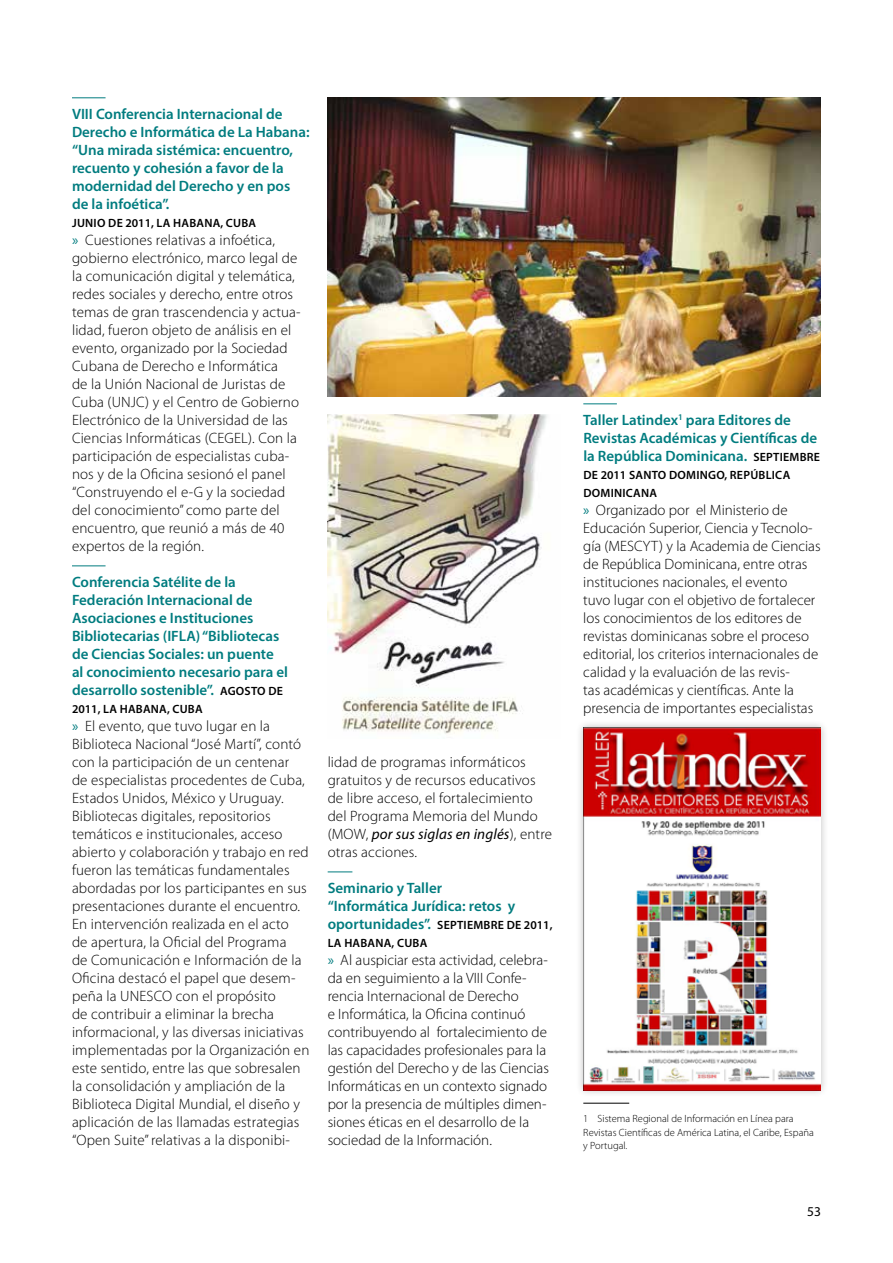
<style>
.page{position:relative;width:893px;height:1263px;background:#fff}
.page>*{position:absolute;margin:0;border:0;box-sizing:border-box;transform-origin:0 0}
.t1{font:300 15px/18px "Myriad Pro";letter-spacing:.01em;color:#000}
.t2{font:600 15px/18px "Myriad Pro";color:#007c7f}
.t3{font:13.5px "Myriad Pro";color:#000}
.t4{font:600 12px/18px "Myriad Pro";letter-spacing:.02em;color:#000}
.t5{font:300 10.5px/13.5px "Myriad Pro";color:#000}
.s1{font-weight:400;color:#007c7f}
.s2{font-size:12px;color:#000}
.s3{font-weight:400;font-style:italic}
.s4{font-size:15px;color:#007c7f}
</style>
<div class="page">
<hr style="left:72px;top:98px;width:34px;height:1px;background:#007c7f">
<hr style="left:72px;top:566px;width:34px;height:1px;background:#007c7f">
<svg style="left:328px;top:872px;width:24px;height:1px"></svg>
<hr style="left:583px;top:404px;width:34px;height:1px;background:#007c7f">
<hr style="left:583px;top:1103px;width:46px;height:1px;background:#000">
<div style="left:575px;top:719px;width:254px;height:379px;background:#000;opacity:.25"></div>
<img style="left:583px;top:728px;width:238px;height:362px">
<img style="left:328px;top:97px;width:493px;height:299px">
<img style="left:328px;top:414px;width:219px;height:320px">
<p class="t2" style="left:72px;top:105px;width:239px">VIII Conferencia Internacional de<br>Derecho e Informática de La Habana: “Una mirada sistémica: encuentro, recuento y cohesión a favor de la modernidad del Derecho y en pos de la infoética”.</p>
<p class="t4" style="left:72px;top:214px;width:186px">junio de 2011, La Habana, Cu ba</p>
<p class="t1" style="left:72px;top:231px;width:230px"><span class="s1">»</span> Cuestiones relativas a infoética, gobierno electrónico, marco legal de la comunicación digital y telemática, redes sociales y derecho, entre otros temas de gran trascendencia y actua&shy;lidad, fueron objeto de análisis en el evento, organizado por la Sociedad Cubana de Derecho e Informática<br>de la Unión Nacional de Juristas de Cuba (UNJC) y el Centro de Gobierno Electrónico de la Universidad de las Ciencias Informáticas (CEGEL). Con la participación de especialistas cuba&shy;nos y de la Oficina sesionó el panel “Construyendo el e-G y la sociedad del conocimiento” como parte del encuentro, que reunió a más de 40 expertos de la región.</p>
<p class="t2" style="left:72px;top:573px;width:183px">Conferencia Satélite de la<br>Federación Internacional de<br>Asociaciones e Instituciones<br>Bibliotecarias (IFLA</p>
<p class="t2" style="left:72px;top:627px;width:217px;text-indent:124px">) “Bibliotecas de Ciencias Sociales: un puente al conocimiento necesario para el desarrollo sostenible”. <span class="s2">agosto de</span></p>
<p class="t4" style="left:72px;top:700px;width:132px">2011, La Habana, Cu ba</p>
<p class="t1" style="left:72px;top:717px;width:239px"><span class="s1">»</span> El evento, que tuvo lugar en la Biblioteca Nacional “José Martí”, contó con la participación de un centenar<br>de especialistas procedentes de Cuba, Estados Unidos, México y Uruguay.<br>Bibliotecas digitales, repositorios temáticos e institucionales, acceso abierto y colaboración y trabajo en red fueron las temáticas fundamentales abordadas por los participantes en sus presentaciones durante el encuentro.<br>En intervención realizada en el acto<br>de apertura, la Oficial del Programa<br>de Comunicación e Información de la Oficina destacó el papel que desem&shy;peña la UNESCO con el propósito<br>de contribuir a eliminar la brecha informacional, y las diversas iniciativas implementadas por la Organización en este sentido, entre las que sobresalen la consolidación y ampliación de la Biblioteca Digital Mundial, el diseño y aplicación de las llamadas estrategias “Open Suite” relativas a la disponibi-</p>
<p class="t1" style="left:328px;top:753px;width:226px">lidad de programas informáticos gratuitos y de recursos educativos de libre acceso, el fortalecimiento del Programa Memoria del Mundo (MOW, <span class="s3">por sus siglas en inglés</span>), entre otras acciones.</p>
<p class="t2" style="left:328px;top:879px;width:189px">Seminario y Taller “Informática Jurídica: retos y</p>
<p class="t4" style="left:328px;top:916px;width:226px"><span class="s4">oportunidades”.</span> septiembre de 2011,<br>La Habana, Cu ba</p>
<p class="t1" style="left:328px;top:951px;width:223px"><span class="s1">»</span> Al auspiciar esta actividad, celebra&shy;da en seguimiento a la VIII Confe&shy;rencia Internacional de Derecho<br>e Informática, la Oficina continuó contribuyendo al fortalecimiento de las capacidades profesionales para la gestión del Derecho y de las Ciencias Informáticas en un contexto signado por la presencia de múltiples dimen&shy;siones éticas en el desarrollo de la sociedad de la Información.</p>
<p class="t2" style="left:583px;top:411px;width:238px">Taller Latindex<sup>1</sup> para Editores de<br>Revistas Académicas y Científicas de la República Dominicana. <span class="s2">septiembre</span></p>
<p class="t4" style="left:583px;top:466px;width:208px">de 2011 Santo Domingo, República<br>Dominicana</p>
<p class="t1" style="left:583px;top:501px;width:239px"><span class="s1">»</span> Organizado por el Ministerio de Educación Superior, Ciencia y Tecnolo&shy;gía (MESCYT) y la Academia de Ciencias de República Dominicana, entre otras instituciones nacionales, el evento<br>tuvo lugar con el objetivo de fortalecer los conocimientos de los editores de revistas dominicanas sobre el proceso editorial, los criterios internacionales de calidad y la evaluación de las revis-<br>tas académicas y científicas. Ante la presencia de importantes especialistas</p>
<p class="t5" style="left:583px;top:1112px;width:232px">1 Sistema Regional de Información en Línea para<br>Revistas Científicas de América Latina, el Caribe, España y Portugal.</p>
<p class="t3" style="left:807px;top:1203px;width:15px">53</p>
</div>
